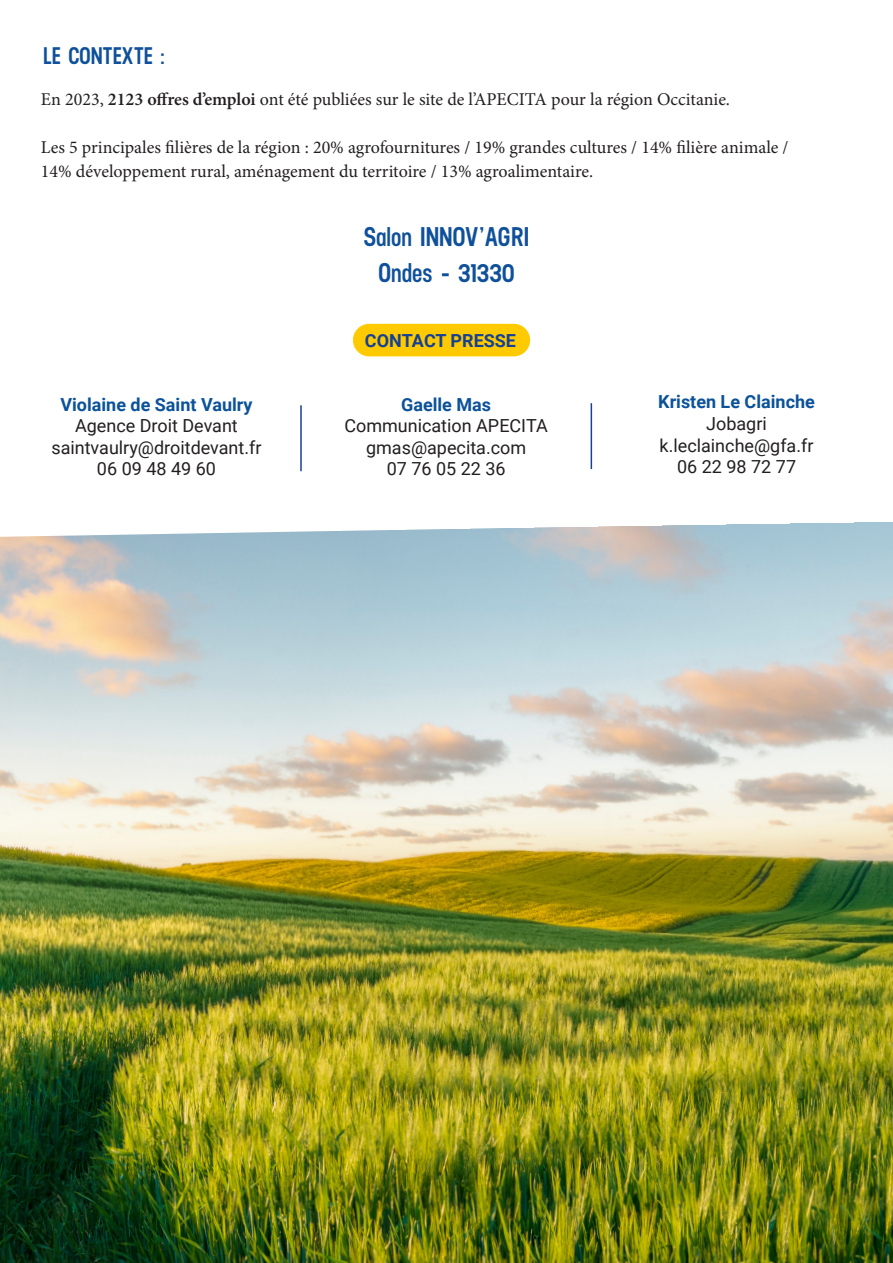
<style>
.page{position:relative;width:893px;height:1263px;background:#fff}
.page>*{position:absolute;margin:0;border:0;box-sizing:border-box;transform-origin:0 0}
.t1{font:600 27px "Neusa";color:#0f509b}
.t2{font:600 24px "Neusa";letter-spacing:-.01em;color:#0f509b}
.t3{font:18px "Minion Pro";color:#231f20}
.t4{font:18px/21.6px "Roboto";color:#231f20;text-align:center}
.t5{font:700 18px "Roboto";color:#0b529a}
.t6{font:700 18px "Roboto";color:#164193}
.s1{font-weight:600}
</style>
<div class="page">
<img style="left:0;top:522px;width:893px;height:741px">
<div style="left:353px;top:324px;width:177px;height:32px;background:#ffcb00;border-radius:16px"></div>
<hr style="left:300px;top:405px;width:2px;height:66px;background:#164193">
<hr style="left:591px;top:403px;width:1px;height:66px;background:#164193">
<p class="t2" style="left:43px;top:40px;width:123px">LE CONTEXTE :</p>
<p class="t3" style="left:41px;top:87px;width:691px">En 2023, <span class="s1">2123 offres d’emploi</span> ont été publiées sur le site de l’APECITA pour la région Occitanie.</p>
<p class="t3" style="left:41px;top:135px;width:749px">Les 5 principales filières de la région : 20% agrofournitures / 19% grandes cultures / 14% filière animale /</p>
<p class="t3" style="left:41px;top:159px;width:554px">14% développement rural, aménagement du territoire / 13% agroalimentaire.</p>
<p class="t1" style="left:364px;top:218px;width:167px">Salon INNOV’AGRI</p>
<p class="t1" style="left:378px;top:254px;width:138px">Ondes - 31330</p>
<p class="t5" style="left:60px;top:392px;width:194px">Violaine de Saint Vaulry</p>
<p class="t4" style="left:75px;top:414px;width:164px">Agence Droit Devant</p>
<p class="t4" style="left:51px;top:436px;width:212px">saintvaulry@droitdevant.fr</p>
<p class="t4" style="left:97px;top:457px;width:121px">06 09 48 49 60</p>
<p class="t6" style="left:365px;top:328px;width:153px">CONTACT PRESSE</p>
<p class="t5" style="left:401px;top:392px;width:92px">Gaelle Mas</p>
<p class="t4" style="left:344px;top:414px;width:205px">Communication APECITA gmas@apecita.com</p>
<p class="t4" style="left:387px;top:457px;width:121px">07 76 05 22 36</p>
<p class="t5" style="left:658px;top:389px;width:158px">Kristen Le Clainche</p>
<p class="t4" style="left:706px;top:412px;width:62px">Jobagri</p>
<p class="t4" style="left:660px;top:434px;width:155px">k.leclainche@gfa.fr</p>
<p class="t4" style="left:677px;top:455px;width:121px">06 22 98 72 77</p>
</div>
